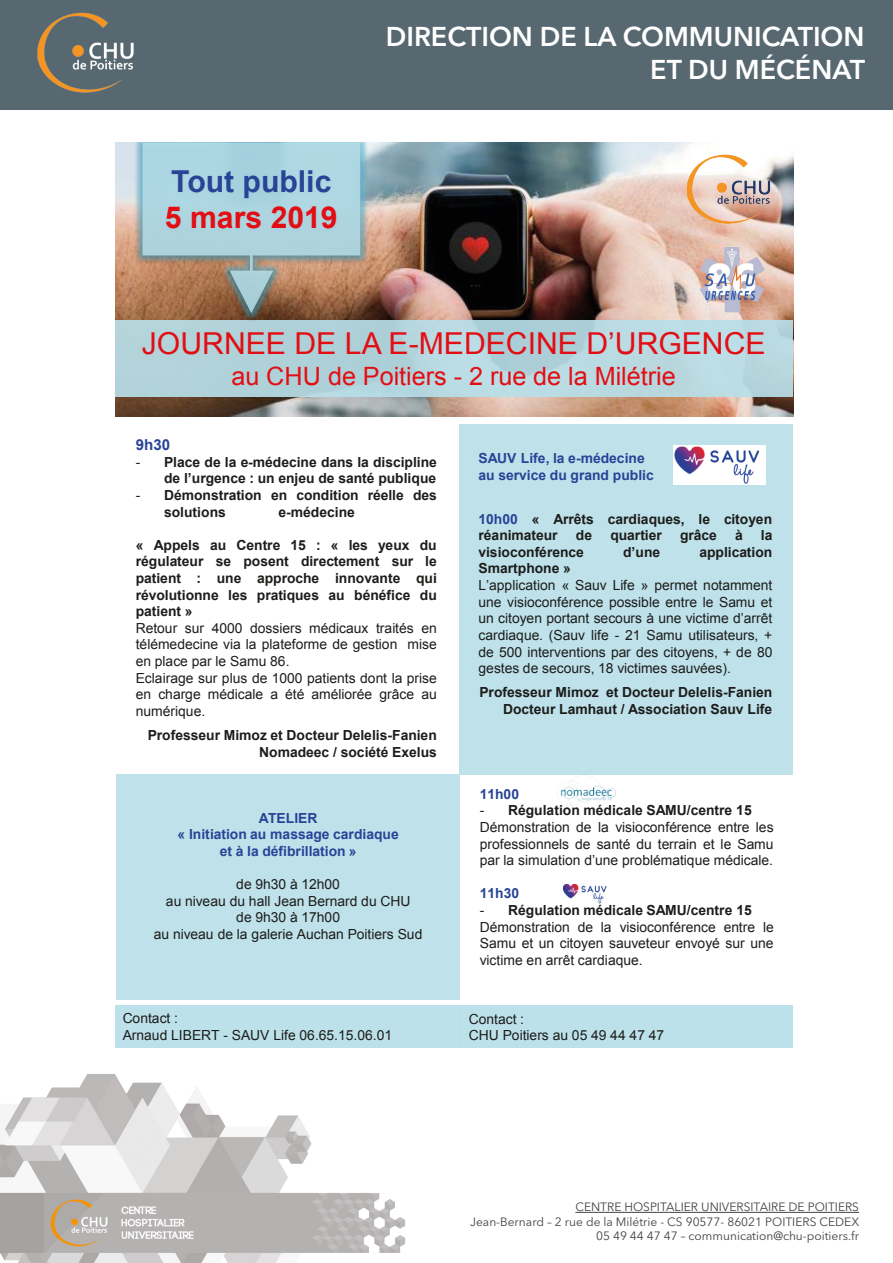
<style>
.page{position:relative;width:893px;height:1263px;background:#fff}
.page>*{position:absolute;margin:0;border:0;box-sizing:border-box;transform-origin:0 0}
.t1{font:30.15px "Arial";color:#e30e14}
.t2{font:700 30.15px/36.3px "Arial";color:#284496}
.t3{font:600 27px/32.4px "Avenir Next LT Pro";color:#fff;text-align:right}
.t4{font:25.2px "Arial";color:#e30e14}
.t5{font:700 15.15px "Arial";color:#284496}
.t6{font:13.95px/16.6px "Arial";color:#1d1d1b}
.t7{font:700 13.95px/16.6px "Arial";color:#1d1d1b;text-align:right}
.t8{font:700 13.95px/16.6px "Arial";color:#284496}
.t9{font:700 13.95px "Arial";color:#1d1d1b}
.t10{font:12px "Avenir Next LT Pro";color:#454142}
.s1{color:#e30e14}
.s2{font-style:inherit}
.s3{font-weight:400}
.s4{font-weight:700}
.s5{color:#284496}
</style>
<div class="page">
<img style="left:0;top:1074px;width:405px;height:189px">
<div style="left:0;top:0;width:893px;height:110px;background:#576870"></div>
<img style="left:37px;top:12px;width:97px;height:81px">
<hr style="left:575px;top:1212px;width:284px;height:1px;background:#454142">
<div style="left:116px;top:774px;width:344px;height:226px;background:#b8dfe9"></div>
<div style="left:460px;top:424px;width:333px;height:350px;background:#b8dfe9"></div>
<img style="left:115px;top:142px;width:678px;height:274px">
<div style="left:115px;top:320px;width:678px;height:76px;background:#b4d4db"></div>
<img style="left:128px;top:142px;width:247px;height:178px">
<img style="left:132px;top:142px;width:239px;height:179px">
<svg style="left:142px;top:142px;width:218px;height:171px;background:#a8b8b6"></svg>
<div style="left:115px;top:1005px;width:345px;height:43px;background:#b8dfe9"></div>
<img style="left:673px;top:445px;width:92px;height:39px">
<div style="left:460px;top:1005px;width:333px;height:43px;background:#b8dfe9"></div>
<img style="left:699px;top:245px;width:67px;height:68px">
<img style="left:555px;top:774px;width:63px;height:37px">
<img style="left:671px;top:152px;width:110px;height:77px">
<img style="left:563px;top:883px;width:44px;height:20px">
<p class="t2" style="left:165px;top:164px;width:174px">Tout public<br><span class="s1">5 mars 2019</span></p>
<p class="t3" style="left:386px;top:20px;width:481px">DIRECTION DE LA COMMUNICATION<br>ET DU MÉCÉNAT</p>
<p class="t1" style="left:142px;top:324px;width:625px"><span class="s2">JOURNEE DE LA E-</span>MEDECINE D’URGENCE</p>
<p class="t4" style="left:231px;top:360px;width:446px">au CHU de Poitiers - 2 rue de la Milétrie</p>
<p class="t5" style="left:136px;top:434px;width:36px">9h30</p>
<p class="t7" style="left:136px;top:454px;width:303px"><span class="s3">-</span> Place de la e-médecine dans la discipline de <span class="s2">l’urgence</span> : un enjeu de santé publique</p>
<p class="t7" style="left:164px;top:487px;width:274px;text-align:left;text-indent:-28px"><span class="s3">-</span> Démonstration en condition réelle des solutions</p>
<p class="t7" style="left:279px;top:504px;width:78px">e-médecine</p>
<p class="t6" style="left:136px;top:537px;width:303px"><span class="s4">« Appels au Centre 15 : « les yeux du régulateur se posent directement sur le patient : une approche innovante qui révolutionne les pratiques au bénéfice du patient »<br></span>Retour sur 4000 dossiers médicaux traités en télémedecine via la plateforme de gestion mise en place par le Samu 86.<br>Eclairage sur plus de 1000 patients dont la prise en charge médicale a été améliorée grâce au numérique.</p>
<p class="t7" style="left:148px;top:727px;width:291px">Professeur Mimoz et Docteur Delelis-Fanien<br>Nomadeec / société Exelus</p>
<p class="t8" style="left:178px;top:810px;width:223px;text-align:center">ATELIER<br>« Initiation au massage cardiaque et à la défibrillation »</p>
<p class="t6" style="left:154px;top:876px;width:270px;text-align:center">de 9h30 à 12h00<br>au niveau du hall Jean Bernard du CHU<br>de 9h30 à 17h00<br>au niveau de la galerie Auchan Poitiers Sud</p>
<p class="t6" style="left:123px;top:1010px;width:271px">Contact :<br>Arnaud LIBERT - SAUV Life 06.65.15.06.01</p>
<p class="t8" style="left:478px;top:450px;width:177px">SAUV Life, la e-médecine au service du grand public</p>
<p class="t7" style="left:478px;top:511px;width:295px;text-align:left"><span class="s5">10h00</span> « Arrêts cardiaques, le citoyen réanimateur</p>
<p class="t7" style="left:576px;top:527px;width:18px">de</p>
<p class="t7" style="left:610px;top:527px;width:53px">quartier</p>
<p class="t7" style="left:680px;top:527px;width:38px">grâce</p>
<p class="t7" style="left:735px;top:527px;width:9px">à</p>
<p class="t7" style="left:761px;top:527px;width:13px">la</p>
<p class="t7" style="left:478px;top:544px;width:107px">visioconférence</p>
<p class="t9" style="left:623px;top:543px;width:38px">d’une</p>
<p class="t7" style="left:699px;top:544px;width:74px">application</p>
<p class="t6" style="left:478px;top:560px;width:295px"><span class="s4">Smartphone »<br></span><span class="s2">L’application</span> « Sauv Life » permet notamment une visioconférence possible entre le Samu et un citoyen portant secours à une victime <span class="s2">d’arrêt </span>cardiaque. (Sauv life - 21 Samu utilisateurs, + de 500 interventions par des citoyens, + de 80 gestes de secours, 18 victimes sauvées).</p>
<p class="t7" style="left:479px;top:684px;width:294px">Professeur Mimoz et Docteur Delelis-Fanien<br>Docteur Lamhaut / Association Sauv Life</p>
<p class="t8" style="left:480px;top:786px;width:41px">11h00</p>
<p class="t6" style="left:480px;top:802px;width:295px">- <span class="s4">Régulation médicale SAMU/centre 15<br></span>Démonstration de la visioconférence entre les professionnels de santé du terrain et le Samu par la simulation <span class="s2">d’une</span> problématique médicale.</p>
<p class="t8" style="left:480px;top:885px;width:41px">11h30</p>
<p class="t6" style="left:480px;top:902px;width:295px">- <span class="s4">Régulation médicale SAMU/centre 15<br></span>Démonstration de la visioconférence entre le Samu et un citoyen sauveteur envoyé sur une victime en arrêt cardiaque.</p>
<p class="t6" style="left:469px;top:1010px;width:197px">Contact :<br>CHU Poitiers au 05 49 44 47 47</p>
<p class="t10" style="left:575px;top:1200px;width:285px">CENTRE HOSPITALIER UNIVERSITAIRE DE POITIERS</p>
<p class="t10" style="left:470px;top:1214px;width:390px">Jean-Bernard – 2 rue de la Milétrie - CS 90577- 86021 POITIERS CEDEX</p>
<p class="t10" style="left:596px;top:1228px;width:264px">05 49 44 47 47 – communication@chu-poitiers.fr</p>
</div>
